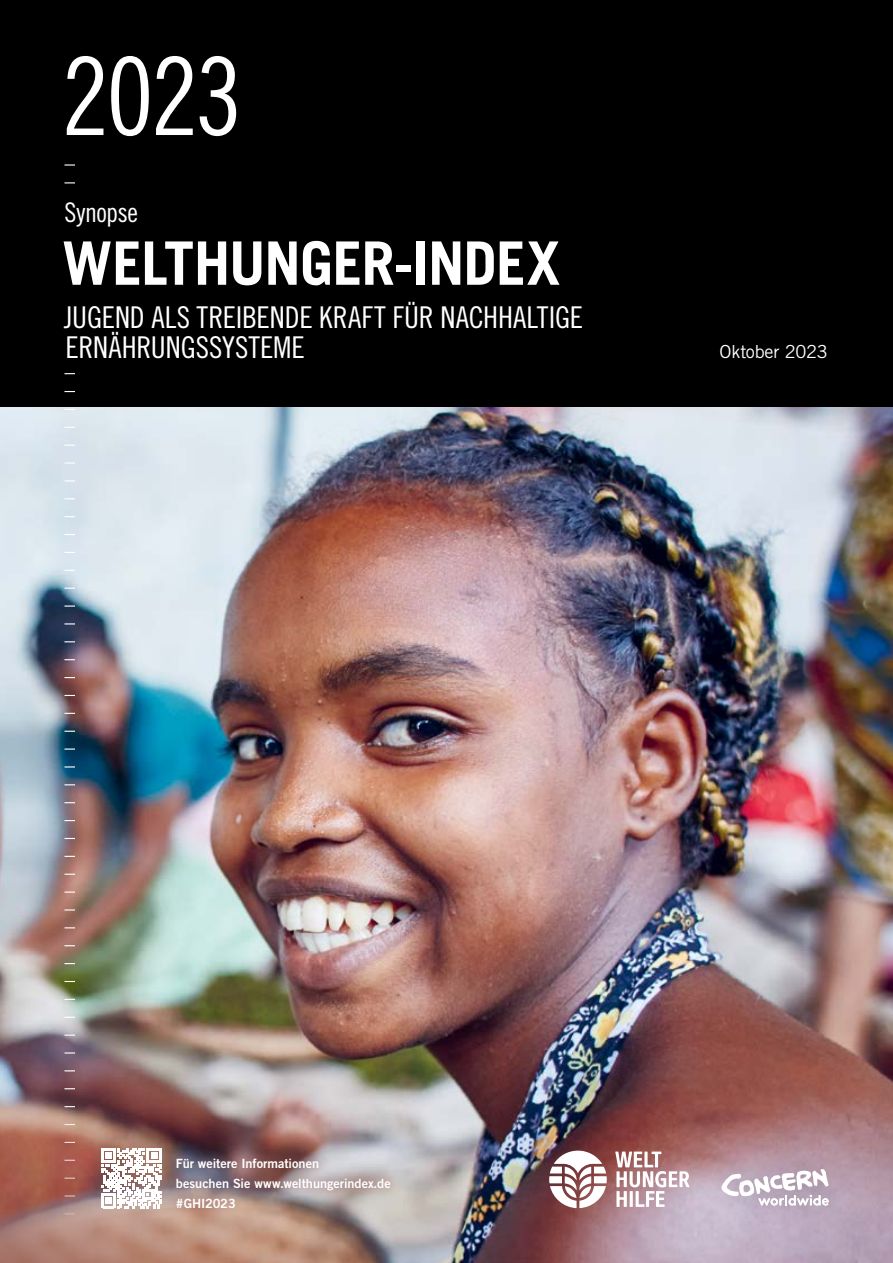
<style>
.page{position:relative;width:893px;height:1263px;background:#fff}
.page>*{position:absolute;margin:0;border:0;box-sizing:border-box;transform-origin:0 0}
.t1{font:108px "Trade Gothic LT Std Cn 18";color:#fff}
.t2{font:700 60px "Trade Gothic LT Std";letter-spacing:-.015em;color:#fff}
.t3{font:30px/30px "Trade Gothic LT Std Cn 18";letter-spacing:-.005em;color:#fff}
.t4{font:27px "Trade Gothic LT Std Cn 18";letter-spacing:-.02em;color:#fff}
.t5{font:18px "Trade Gothic LT Std";letter-spacing:-.015em;color:#fff}
.t6{font:12.75px/20.2px "Trade Gothic LT Std Bd 2";color:#fff}
</style>
<div class="page">
<img style="left:0;top:406px;width:893px;height:857px">
<div style="left:0;top:0;width:893px;height:406px;background:#000"></div>
<svg style="left:64px;top:164px;width:11px;height:2px"></svg>
<svg style="left:64px;top:462px;width:11px;height:2px"></svg>
<svg style="left:64px;top:605px;width:11px;height:2px"></svg>
<svg style="left:64px;top:748px;width:11px;height:2px"></svg>
<svg style="left:64px;top:891px;width:11px;height:2px"></svg>
<svg style="left:64px;top:1034px;width:11px;height:2px"></svg>
<div style="left:700px;top:1148px;width:150px;height:81px;background:#000;opacity:.2"></div>
<svg style="left:721px;top:1169px;width:108px;height:36px"></svg>
<svg style="left:549px;top:1150px;width:140px;height:58px"></svg>
<img style="left:0;top:1052px;width:448px;height:211px">
<svg style="left:101px;top:1148px;width:64px;height:69px"></svg>
<div style="left:165px;top:1146px;width:236px;height:73px;background:#8c4e47;opacity:.85"></div>
<h1 class="t1" style="left:62px;top:32px;width:183px">2023</h1>
<h3 class="t4" style="left:64px;top:196px;width:75px">Synopse</h3>
<h2 class="t2" style="left:62px;top:226px;width:499px">WELTHUNGER-INDEX</h2>
<h3 class="t3" style="left:64px;top:302px;width:521px">JUGEND ALS TREIBENDE KRAFT FÜR NACHHALTIGE<br>ERNÄHRUNGSSYSTEME</h3>
<h3 class="t5" style="left:719px;top:341px;width:110px">Oktober 2023</h3>
<p class="t6" style="left:176px;top:1153px;width:216px">Für weitere Informationen<br>besuchen Sie www.welthungerindex.de #GHI2023</p>
</div>
